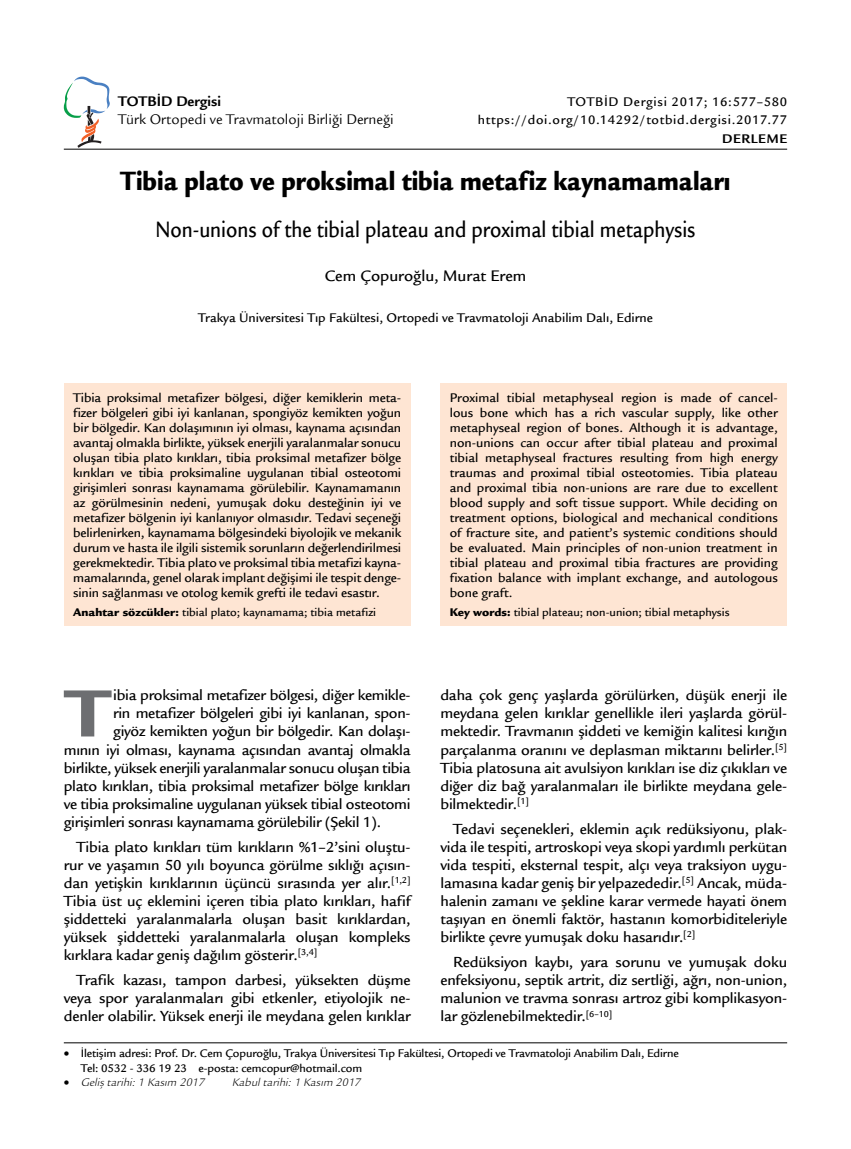
<style>
.page{position:relative;width:851px;height:1149px;background:#fff}
.page>*{position:absolute;margin:0;border:0;box-sizing:border-box;transform-origin:0 0}
.t1{font:900 72.6px "Legacy Sans Std";color:#6d6e71}
.t2{font:900 28.5px "Legacy Sans Std";color:#000;scale:.85 1}
.t3{font:500 24px "Legacy Sans Std";color:#000;scale:.85 1}
.t4{font:500 16.5px "Legacy Sans Std";color:#000}
.t5{font:500 15.75px/18px "Legacy Sans Std";letter-spacing:-.02em;color:#000;text-align:justify}
.t6{font:15px "Legacy Sans Std";color:#000}
.t7{font:700 15px "Legacy Sans Std";color:#000}
.t8{font:500 13.5px/15px "Legacy Sans Std";color:#000;text-align:justify}
.t9{font:500 13.5px/18.5px "Legacy Sans Std";letter-spacing:.05em;color:#000;text-align:right}
.t10{font:700 13.5px "Legacy Sans Std";letter-spacing:.05em;color:#000}
.t11{font:500 12px/14.4px "Legacy Sans Std";letter-spacing:-.01em;color:#000}
.t12{font:italic 12px "ITC Legacy Sans Std";color:#000}
.s1{font-weight:900}
</style>
<div class="page">
<hr style="left:64px;top:1042px;width:723px;height:1px;background:#000">
<hr style="left:64px;top:149px;width:723px;height:1px;background:#000">
<svg style="left:64px;top:77px;width:46px;height:70px"></svg>
<div style="left:64px;top:383px;width:346px;height:242px;background:#fee5d3"></div>
<div style="left:440px;top:383px;width:347px;height:242px;background:#fee5d3"></div>
<p class="t7" style="left:118px;top:93px;width:104px">TOTBİD Dergisi</p>
<p class="t6" style="left:118px;top:111px;width:277px">Türk Ortopedi ve Travmatoloji Birliği Derneği</p>
<p class="t9" style="left:478px;top:92px;width:311px">TOTBİD Dergisi 2017; 16:577–580 https://doi.org/10.14292/totbid.dergisi.2017.77</p>
<p class="t10" style="left:722px;top:131px;width:67px">DERLEME</p>
<h2 class="t2" style="left:120px;top:164px;width:719px">Tibia plato ve proksimal tibia metafiz kaynamamaları</h2>
<h3 class="t3" style="left:155px;top:216px;width:637px">Non-unions of the tibial plateau and proximal tibial metaphysis</h3>
<p class="t4" style="left:324px;top:266px;width:203px">Cem Çopuroğlu, Murat Erem</p>
<p class="t8" style="left:198px;top:310px;width:456px">Trakya Üniversitesi Tıp Fakültesi, Ortopedi ve Travmatoloji Anabilim Dalı, Edirne</p>
<p class="t8" style="left:73px;top:390px;width:329px">Tibia proksimal metafizer bölgesi, diğer kemiklerin meta&shy;fizer bölgeleri gibi iyi kanlanan, spongiyöz kemikten yoğun bir bölgedir. Kan dolaşımının iyi olması, kaynama açısından avantaj olmakla birlikte, yüksek enerjili yaralanmalar sonucu oluşan tibia plato kırıkları, tibia proksimal metafizer bölge kırıkları ve tibia proksimaline uygulanan tibial osteotomi girişimleri sonrası kaynamama görülebilir. Kaynamamanın az görülmesinin nedeni, yumuşak doku desteğinin iyi ve metafizer bölgenin iyi kanlanıyor olmasıdır. Tedavi seçeneği belirlenirken, kaynamama bölgesindeki biyolojik ve mekanik durum ve hasta ile ilgili sistemik sorunların değerlendirilmesi gerekmektedir. Tibia plato ve proksimal tibia metafizi kayna&shy;mamalarında, genel olarak implant değişimi ile tespit denge&shy;sinin sağlanması ve otolog kemik grefti ile tedavi esastır.</p>
<p class="t11" style="left:73px;top:605px;width:304px"><span class="s1">Anahtar sözcükler:</span> tibial plato; kaynamama; tibia metafizi</p>
<p class="t8" style="left:449px;top:390px;width:329px">Proximal tibial metaphyseal region is made of cancel&shy;lous bone which has a rich vascular supply, like other metaphyseal region of bones. Although it is advantage, non-unions can occur after tibial plateau and proximal tibial metaphyseal fractures resulting from high energy traumas and proximal tibial osteotomies. Tibia plateau and proximal tibia non-unions are rare due to excellent blood supply and soft tissue support. While deciding on treatment options, biological and mechanical conditions of fracture site, and patient’s systemic conditions should be evaluated. Main principles of non-union treatment in tibial plateau and proximal tibia fractures are providing fixation balance with implant exchange, and autologous bone graft.</p>
<p class="t11" style="left:449px;top:605px;width:281px"><span class="s1">Key words:</span> tibial plateau; non-union; tibial metaphysis</p>
<h1 class="t1" style="left:65px;top:670px;width:47px">T</h1>
<p class="t5" style="left:113px;top:686px;width:299px">ibia proksimal metafizer bölgesi, diğer kemikle-</p>
<p class="t5" style="left:113px;top:704px;width:299px">rin metafizer bölgeleri gibi iyi kanlanan, spon-</p>
<p class="t5" style="left:113px;top:722px;width:299px">giyöz kemikten yoğun bir bölgedir. Kan dolaşı-</p>
<p class="t5" style="left:64px;top:740px;width:348px">mının iyi olması, kaynama açısından avantaj olmakla</p>
<p class="t5" style="left:64px;top:758px;width:348px">birlikte, yüksek enerjili yaralanmalar sonucu oluşan tibia</p>
<p class="t5" style="left:64px;top:776px;width:348px">plato kırıkları, tibia proksimal metafizer bölge kırıkları</p>
<p class="t5" style="left:64px;top:794px;width:348px">ve tibia proksimaline uygulanan yüksek tibial osteotomi</p>
<p class="t5" style="left:64px;top:812px;width:319px">girişimleri sonrası kaynamama görülebilir (Şekil 1).</p>
<p class="t5" style="left:64px;top:837px;width:348px;text-indent:13px">Tibia plato kırıkları tüm kırıkların %1–2’sini oluştu&shy;rur ve yaşamın 50 yılı boyunca görülme sıklığı açısın&shy;dan yetişkin kırıklarının üçüncü sırasında yer alır.<sup>[1,2] </sup>Tibia üst uç eklemini içeren tibia plato kırıkları, hafif şiddetteki yaralanmalarla oluşan basit kırıklardan, yüksek şiddetteki yaralanmalarla oluşan kompleks kırklara kadar geniş dağılım gösterir.<sup>[3,4]</sup></p>
<p class="t5" style="left:64px;top:971px;width:348px;text-indent:13px">Trafik kazası, tampon darbesi, yüksekten düşme veya spor yaralanmaları gibi etkenler, etiyolojik ne&shy;denler olabilir. Yüksek enerji ile meydana gelen kırıklar</p>
<p class="t5" style="left:440px;top:686px;width:348px">daha çok genç yaşlarda görülürken, düşük enerji ile meydana gelen kırıklar genellikle ileri yaşlarda görül&shy;mektedir. Travmanın şiddeti ve kemiğin kalitesi kırığın parçalanma oranını ve deplasman miktarını belirler.<sup>[5] </sup>Tibia platosuna ait avulsiyon kırıkları ise diz çıkıkları ve diğer diz bağ yaralanmaları ile birlikte meydana gele&shy;bilmektedir.<sup>[1]</sup></p>
<p class="t5" style="left:440px;top:819px;width:348px;text-indent:13px">Tedavi seçenekleri, eklemin açık redüksiyonu, plak&shy;vida ile tespiti, artroskopi veya skopi yardımlı perkütan vida tespiti, eksternal tespit, alçı veya traksiyon uygu&shy;lamasına kadar geniş bir yelpazededir.<sup>[5]</sup> Ancak, müda&shy;halenin zamanı ve şekline karar vermede hayati önem taşıyan en önemli faktör, hastanın komorbiditeleriyle birlikte çevre yumuşak doku hasarıdır.<sup>[2]</sup></p>
<p class="t5" style="left:440px;top:953px;width:348px;text-indent:13px">Redüksiyon kaybı, yara sorunu ve yumuşak doku enfeksiyonu, septik artrit, diz sertliği, ağrı, non-union, malunion ve travma sonrası artroz gibi komplikasyon&shy;lar gözlenebilmektedir.<sup>[6–10]</sup></p>
<p class="t11" style="left:81px;top:1046px;width:599px;text-indent:-17px">• İletişim adresi: Prof. Dr. Cem Çopuroğlu, Trakya Üniversitesi Tıp Fakültesi, Ortopedi ve Travmatoloji Anabilim Dalı, Edirne<br>Tel: 0532 - 336 19 23 e-posta: cemcopur@hotmail.com</p>
<p class="t12" style="left:64px;top:1075px;width:142px">• Geliş tarihi: 1 Kasım 2017</p>
<p class="t12" style="left:232px;top:1075px;width:130px">Kabul tarihi: 1 Kasım 2017</p>
</div>
